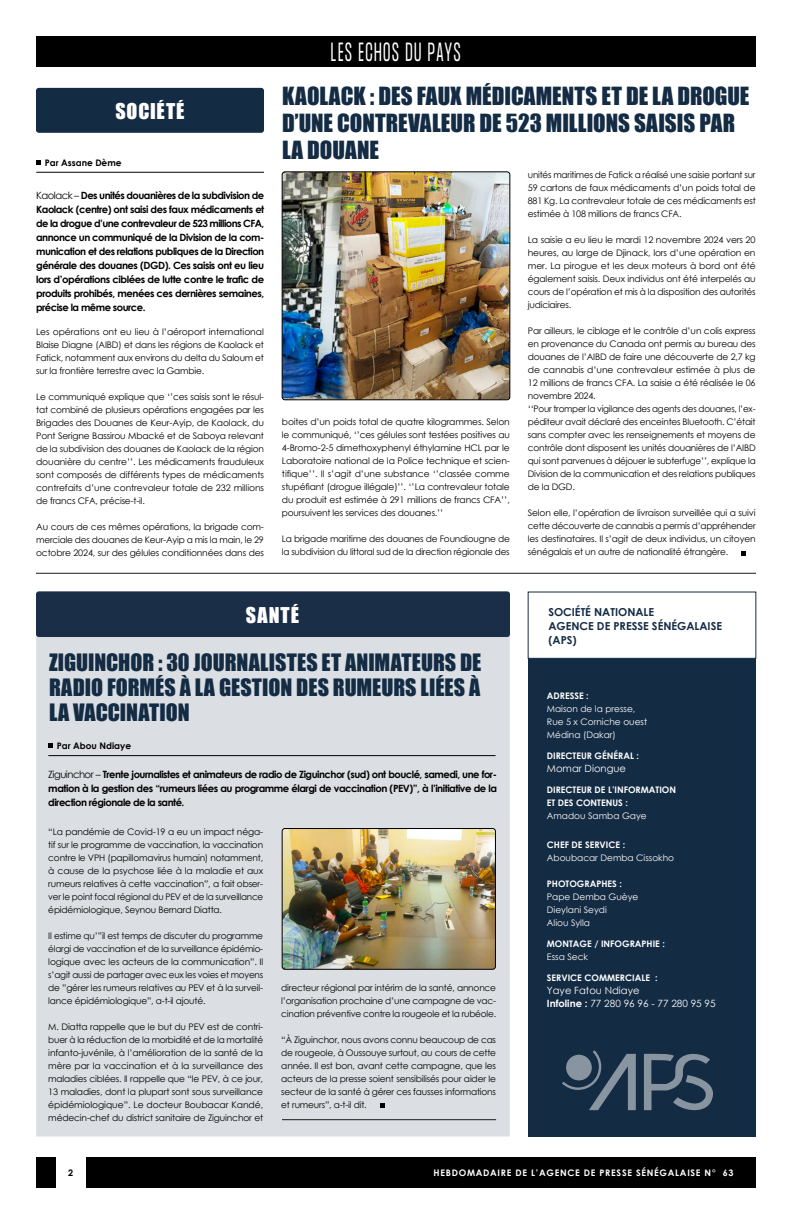
<style>
.page{position:relative;width:792px;height:1224px;background:#fff}
.page>*{position:absolute;margin:0;border:0;box-sizing:border-box;transform-origin:0 0}
.t1{font:23px/27px "Impact";color:#142b44}
.t2{font:300 23px "Formula Condensed";letter-spacing:.075em;color:#fff;scale:.8 1}
.t3{font:22px/25px "Impact";letter-spacing:-.005em;color:#142b44;text-align:justify}
.t4{font:20px "Impact";letter-spacing:.05em;color:#fff}
.t5{font:700 11px/14px "Century Gothic";color:#142b44}
.t6{font:700 10px/14px "Century Gothic";letter-spacing:-.05em;color:#000;text-align:justify}
.t7{font:10px/13px "Century Gothic";color:#fff}
.t8{font:9px/13px "Century Gothic";letter-spacing:-.02em;color:#000;text-align:justify}
.t9{font:9px/13px "Century Gothic";color:#fff}
.t10{font:700 9px/13px "Century Gothic";color:#fff}
.t11{font:700 9px "Century Gothic";letter-spacing:.08em;color:#fff}
.t12{font:700 9px "Century Gothic";color:#000}
.s1{font-weight:400}
.s2{font-weight:700}
</style>
<div class="page">
<div style="left:36px;top:1157px;width:720px;height:31px;background:#000"></div>
<div style="left:36px;top:36px;width:720px;height:31px;background:#000"></div>
<div style="left:36px;top:636px;width:474px;height:501px;background:#dbdfe3"></div>
<img style="left:282px;top:172px;width:228px;height:228px">
<div style="left:282px;top:172px;width:228px;height:228px;border:1px solid #000;border-radius:3px"></div>
<img style="left:282px;top:830px;width:212px;height:139px">
<div style="left:282px;top:828px;width:214px;height:141px;border:1px solid #000;border-radius:3px"></div>
<div style="left:56px;top:1155px;width:29px;height:35px;background:#fff"></div>
<div style="left:36px;top:591px;width:474px;height:46px;background:#1a2e47;border-radius:3px"></div>
<hr style="left:36px;top:573px;width:720px;height:1px;background:#1b1b1a">
<div style="left:36px;top:88px;width:228px;height:45px;background:#142b44;border-radius:3px"></div>
<hr style="left:48px;top:755px;width:448px;height:1px;background:#000">
<svg style="left:48px;top:744px;width:5px;height:4px"></svg>
<svg style="left:381px;top:1104px;width:4px;height:4px"></svg>
<div style="left:528px;top:658px;width:228px;height:479px;background:#142b44"></div>
<hr style="left:36px;top:172px;width:228px;height:1px;background:#000">
<svg style="left:36px;top:160px;width:5px;height:5px"></svg>
<svg style="left:742px;top:551px;width:4px;height:5px"></svg>
<svg style="left:562px;top:1050px;width:74px;height:60px"></svg>
<svg style="left:644px;top:1053px;width:69px;height:58px"></svg>
<hr style="left:282px;top:1120px;width:214px;height:1px;background:#1b1b1a">
<h3 class="t4" style="left:115px;top:96px;width:71px">SOCIÉTÉ</h3>
<p class="t12" style="left:45px;top:156px;width:78px">Par Assane Dème</p>
<p class="t6" style="left:36px;top:188px;width:230px"><span class="s1">Kaolack –</span> Des unités douanières de la subdivision de Kaolack (centre) ont saisi des faux médicaments et de la drogue d’une contrevaleur de 523 millions CFA, annonce un communiqué de la Division de la com&shy;munication et des relations publiques de la Direction générale des douanes (DGD). Ces saisis ont eu lieu lors d’opérations ciblées de lutte contre le trafic de produits prohibés, menées ces dernières semaines, précise la même source.</p>
<p class="t8" style="left:36px;top:325px;width:229px">Les opérations ont eu lieu à l’aéroport international Blaise Diagne (AIBD) et dans les régions de Kaolack et Fatick, notamment aux environs du delta du Saloum et sur la frontière terrestre avec la Gambie.</p>
<p class="t8" style="left:36px;top:390px;width:229px">Le communiqué explique que ‘’ces saisis sont le résul&shy;tat combiné de plusieurs opérations engagées par les Brigades des Douanes de Keur-Ayip, de Kaolack, du Pont Serigne Bassirou Mbacké et de Saboya relevant de la subdivision des douanes de Kaolack de la région douanière du centre’’. Les médicaments frauduleux sont composés de différents types de médicaments contrefaits d’une contrevaleur totale de 232 millions de francs CFA, précise-t-il.</p>
<p class="t8" style="left:36px;top:520px;width:229px">Au cours de ces mêmes opérations, la brigade com&shy;merciale des douanes de Keur-Ayip a mis la main, le 29 octobre 2024, sur des gélules conditionnées dans des</p>
<h1 class="t2" style="left:331px;top:38px;width:164px">LES ECHOS DU PAYS</h1>
<h1 class="t1" style="left:282px;top:82px;width:469px">KAOLACK : DES FAUX MÉDICAMENTS ET DE LA DROGUE<br>D’UNE CONTREVALEUR DE 523 MILLIONS SAISIS PAR<br>LA DOUANE</h1>
<p class="t8" style="left:282px;top:415px;width:229px">boites d’un poids total de quatre kilogrammes. Selon le communiqué, ‘’ces gélules sont testées positives au 4-Bromo-2-5 dimethoxyphenyl éthylamine HCL par le Laboratoire national de la Police technique et scien&shy;tifique’’. Il s’agit d’une substance ‘’classée comme stupéfiant (drogue illégale)’’. ‘’La contrevaleur totale du produit est estimée à 291 millions de francs CFA’’, poursuivent les services des douanes.’’</p>
<p class="t8" style="left:282px;top:532px;width:229px">La brigade maritime des douanes de Foundiougne de la subdivision du littoral sud de la direction régionale des</p>
<p class="t8" style="left:528px;top:169px;width:229px">unités maritimes de Fatick a réalisé une saisie portant sur 59 cartons de faux médicaments d’un poids total de 881 Kg. La contrevaleur totale de ces médicaments est estimée à 108 millions de francs CFA.</p>
<p class="t8" style="left:528px;top:234px;width:229px">La saisie a eu lieu le mardi 12 novembre 2024 vers 20 heures, au large de Djinack, lors d’une opération en mer. La pirogue et les deux moteurs à bord ont été également saisis. Deux individus ont été interpelés au cours de l’opération et mis à la disposition des autorités judiciaires.</p>
<p class="t8" style="left:528px;top:325px;width:229px;text-align:left">Par ailleurs, le ciblage et le contrôle d’un colis express en provenance du Canada ont permis au bureau des douanes de l’AIBD de faire une découverte de 2,7 kg de cannabis d’une contrevaleur estimée à plus de 12 millions de francs CFA. La saisie a été réalisée le 06 novembre 2024.<br>‘‘Pour tromper la vigilance des agents des douanes, l’ex&shy;péditeur avait déclaré des enceintes Bluetooth. C’était sans compter avec les renseignements et moyens de contrôle dont disposent les unités douanières de l’AIBD qui sont parvenues à déjouer le subterfuge’’, explique la Division de la communication et des relations publiques de la DGD.</p>
<p class="t8" style="left:528px;top:507px;width:229px">Selon elle, l’opération de livraison surveillée qui a suivi cette découverte de cannabis a permis d’appréhender les destinataires. Il s’agit de deux individus, un citoyen sénégalais et un autre de nationalité étrangère.</p>
<h3 class="t4" style="left:246px;top:600px;width:55px">SANTÉ</h3>
<h2 class="t3" style="left:49px;top:649px;width:434px">ZIGUINCHOR : 30 JOURNALISTES ET ANIMATEURS DE RADIO FORMÉS À LA GESTION DES RUMEURS LIÉES À LA VACCINATION</h2>
<p class="t12" style="left:57px;top:739px;width:76px">Par Abou Ndiaye</p>
<p class="t6" style="left:48px;top:767px;width:450px"><span class="s1">Ziguinchor –</span> Trente journalistes et animateurs de radio de Ziguinchor (sud) ont bouclé, samedi, une for&shy;mation à la gestion des “rumeurs liées au programme élargi de vaccination (PEV)”, à l’initiative de la direction régionale de la santé.</p>
<p class="t8" style="left:48px;top:825px;width:216px">“La pandémie de Covid-19 a eu un impact néga&shy;tif sur le programme de vaccination, la vaccination contre le VPH (papillomavirus humain) notamment, à cause de la psychose liée à la maladie et aux rumeurs relatives à cette vaccination”, a fait obser&shy;ver le point focal régional du PEV et de la surveillance épidémiologique, Seynou Bernard Diatta.</p>
<p class="t8" style="left:48px;top:929px;width:216px">Il estime qu’”il est temps de discuter du programme élargi de vaccination et de la surveillance épidémio&shy;logique avec les acteurs de la communication”. Il s’agit aussi de partager avec eux les voies et moyens de ”gérer les rumeurs relatives au PEV et à la surveil&shy;lance épidémiologique”, a-t-il ajouté.</p>
<p class="t8" style="left:48px;top:1020px;width:216px">M. Diatta rappelle que le but du PEV est de contri&shy;buer à la réduction de la morbidité et de la mortalité infanto-juvénile, à l’amélioration de la santé de la mère par la vaccination et à la surveillance des maladies ciblées. Il rappelle que “le PEV, à ce jour, 13 maladies, dont la plupart sont sous surveillance épidémiologique”. Le docteur Boubacar Kandé, médecin-chef du district sanitaire de Ziguinchor et</p>
<p class="t8" style="left:281px;top:981px;width:216px">directeur régional par intérim de la santé, annonce l’organisation prochaine d’une campagne de vac&shy;cination préventive contre la rougeole et la rubéole.</p>
<p class="t8" style="left:281px;top:1033px;width:216px">“À Ziguinchor, nous avons connu beaucoup de cas de rougeole, à Oussouye surtout, au cours de cette année. Il est bon, avant cette campagne, que les acteurs de la presse soient sensibilisés pour aider le secteur de la santé à gérer ces fausses informations et rumeurs”, a-t-il dit.</p>
<p class="t5" style="left:548px;top:605px;width:175px">SOCIÉTÉ NATIONALE<br>AGENCE DE PRESSE SÉNÉGALAISE (APS)</p>
<p class="t10" style="left:547px;top:689px;width:43px">ADRESSE :</p>
<p class="t9" style="left:547px;top:702px;width:102px">Maison de la presse,<br>Rue 5 x Corniche ouest<br>Médina (Dakar)</p>
<p class="t10" style="left:547px;top:749px;width:94px">DIRECTEUR GÉNÉRAL :</p>
<p class="t7" style="left:547px;top:761px;width:81px">Momar Diongue</p>
<p class="t10" style="left:547px;top:783px;width:131px">DIRECTEUR DE L’INFORMATION<br>ET DES CONTENUS :</p>
<p class="t9" style="left:547px;top:809px;width:101px">Amadou Samba Gaye</p>
<p class="t10" style="left:547px;top:838px;width:80px">CHEF DE SERVICE :</p>
<p class="t9" style="left:547px;top:851px;width:129px">Aboubacar Demba Cissokho</p>
<p class="t10" style="left:547px;top:877px;width:77px">PHOTOGRAPHES :</p>
<p class="t9" style="left:547px;top:890px;width:93px">Pape Demba Guèye<br>Dieylani Seydi<br>Aliou Sylla</p>
<p class="t10" style="left:547px;top:937px;width:120px">MONTAGE / INFOGRAPHIE :</p>
<p class="t9" style="left:547px;top:950px;width:43px">Essa Seck</p>
<p class="t10" style="left:547px;top:971px;width:112px">SERVICE COMMERCIALE :</p>
<p class="t7" style="left:547px;top:983px;width:170px">Yaye Fatou Ndiaye<br><span class="s2">Infoline :</span> 77 280 96 96 - 77 280 95 95</p>
<p class="t12" style="left:68px;top:1166px;width:7px">2</p>
<p class="t11" style="left:434px;top:1166px;width:302px">HEBDOMADAIRE DE L’AGENCE DE PRESSE SÉNÉGALAISE N° 63</p>
</div>
